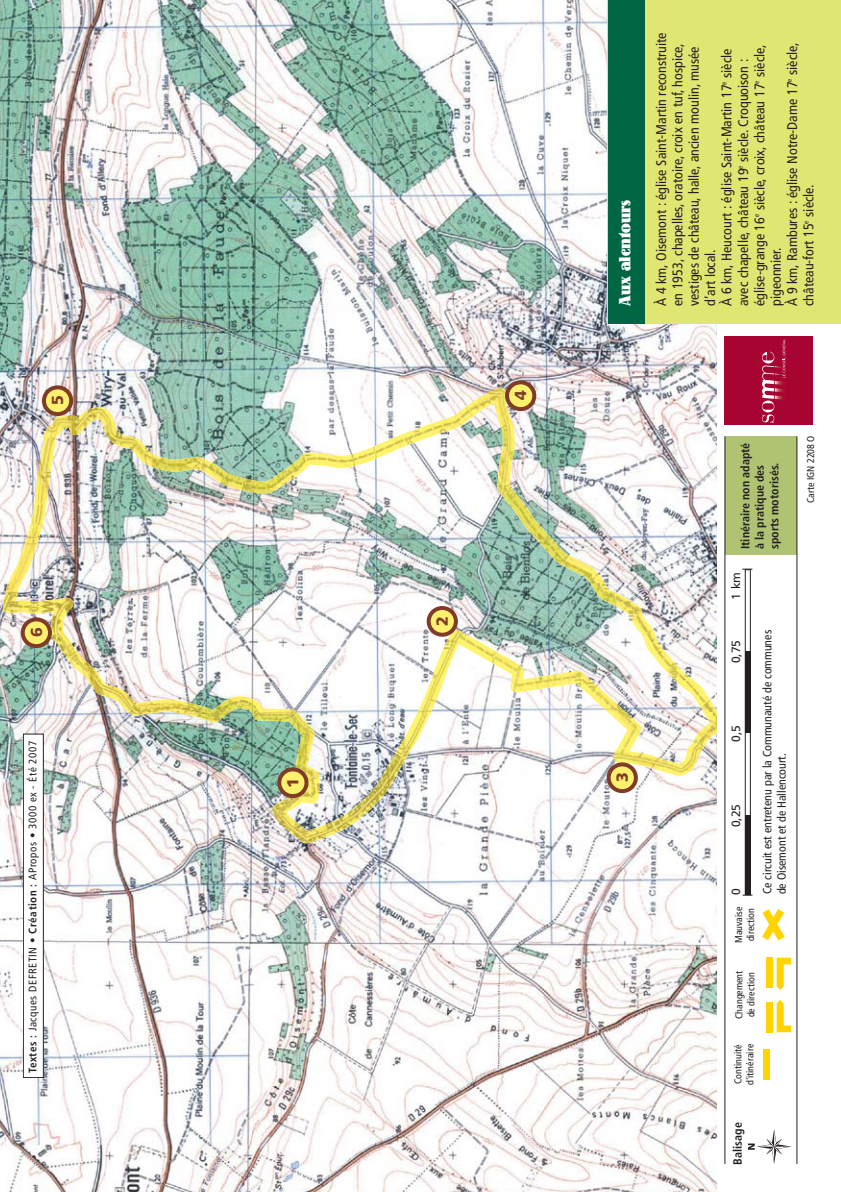
<style>
.page{position:relative;width:841px;height:1192px;background:#fff}
.page>*{position:absolute;margin:0;border:0;box-sizing:border-box;transform-origin:0 0}
.t1{font:500 16px "Lo Type";color:#fff}
.t2{font:900 16px "Frutiger";color:#7f3c27}
.t3{font:condensed 14px/16.4px "Frutiger";color:#231f20}
.t4{font:condensed 12px/14.4px "Frutiger";color:#231f20}
.t5{font:700 condensed 12px/14.4px "Frutiger";color:#231f20}
.t6{font:12px "Frutiger";color:#231f20}
.t7{font:condensed 11px "Frutiger";letter-spacing:.05em;color:#231f20}
.t8{font:condensed 10px/12px "Frutiger";color:#231f20}
.s1{font-weight:700}
</style>
<div class="page">
<img style="left:0;top:0;width:841px;height:1192px">
<p class="t2" style="left:51px;top:405px;width:11px;rotate:-90deg">5</p>
<p class="t2" style="left:30px;top:637px;width:11px;rotate:-90deg">6</p>
<p class="t7" style="left:28px;top:1073px;width:334px;rotate:-90deg"><span class="s1">Textes :</span> Jacques DEFRETIN <span class="s1">• Création :</span> APropos • 3000 ex - Été 2007</p>
<p class="t2" style="left:287px;top:788px;width:11px;rotate:-90deg">1</p>
<p class="t2" style="left:514px;top:400px;width:11px;rotate:-90deg">4</p>
<p class="t2" style="left:436px;top:626px;width:11px;rotate:-90deg">2</p>
<p class="t1" style="left:619px;top:306px;width:108px;rotate:-90deg">Aux alentours</p>
<p class="t3" style="left:654px;top:306px;width:275px;rotate:-90deg">À 4 km, Oisemont : église Saint-Martin reconstruite en 1953, chapelles, oratoire, croix en tuf, hospice, vestiges de château, halle, ancien moulin, musée d’art local.<br>À 6 km, Heucourt : église Saint-Martin 17<sup>e</sup> siècle avec chapelle, château 19<sup>e</sup> siècle. Croquoison : église-grange 16<sup>e</sup> siècle, croix, château 17<sup>e</sup> siècle, pigeonnier.<br>À 9 km, Rambures : église Notre-Dame 17<sup>e</sup> siècle, château-fort 15<sup>e</sup> siècle.</p>
<p class="t2" style="left:616px;top:782px;width:11px;rotate:-90deg">3</p>
<p class="t5" style="left:739px;top:549px;width:108px;rotate:-90deg">Itinéraire non adapté à la pratique des sports motorisés.</p>
<p class="t6" style="left:731px;top:600px;width:29px;rotate:-90deg">1 km</p>
<p class="t6" style="left:731px;top:663px;width:25px;rotate:-90deg">0,75</p>
<p class="t6" style="left:731px;top:742px;width:18px;rotate:-90deg">0,5</p>
<p class="t6" style="left:731px;top:827px;width:25px;rotate:-90deg">0,25</p>
<p class="t6" style="left:731px;top:895px;width:8px;rotate:-90deg">0</p>
<p class="t4" style="left:761px;top:894px;width:266px;rotate:-90deg">Ce circuit est entretenu par la Communauté de communes de Oisemont et de Hallencourt.</p>
<p class="t8" style="left:733px;top:943px;width:38px;rotate:-90deg">Mauvaise direction</p>
<p class="t8" style="left:734px;top:1019px;width:50px;rotate:-90deg">Changement de direction</p>
<p class="t8" style="left:733px;top:1085px;width:43px;rotate:-90deg">Continuité d'itinéraire</p>
<p class="t5" style="left:731px;top:1164px;width:44px;rotate:-90deg">Balisage</p>
<p class="t8" style="left:805px;top:503px;width:69px;rotate:-90deg">Carte IGN 2208 O</p>
</div>
